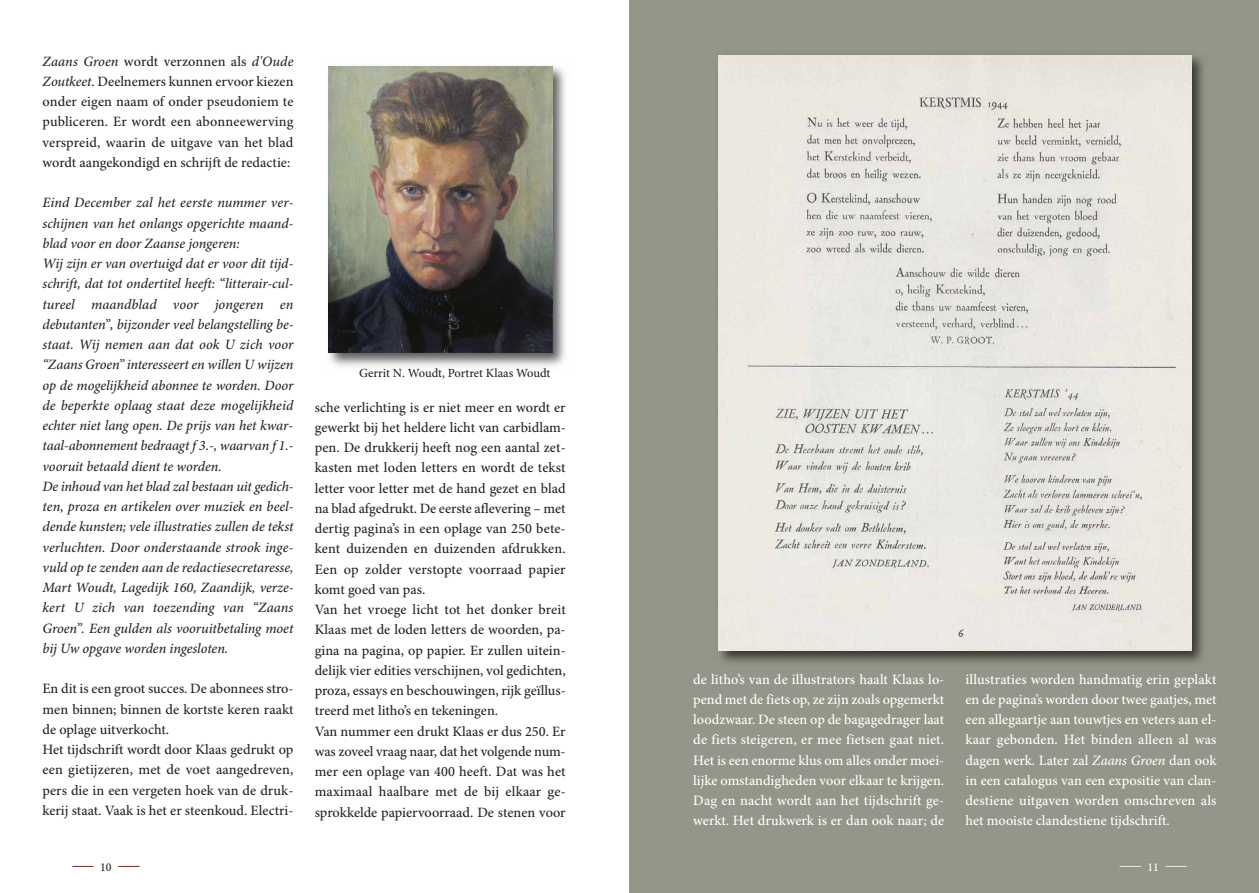
<style>
.page{position:relative;width:1259px;height:893px;background:#fff}
.page>*{position:absolute;margin:0;border:0;box-sizing:border-box;transform-origin:0 0}
.t1{font:500 14.25px/20.2px "Minion Pro";color:#272526;text-align:justify}
.t2{font:italic 500 14.25px/20.2px "Minion Pro";letter-spacing:-.005em;color:#272526;text-align:justify}
.t3{font:500 14.25px/20.2px "Minion Pro";color:#fff;text-align:justify}
.t4{font:500 12.45px "Minion Pro";color:#272526}
.t5{font:500 12px "Minion Pro";color:#fff}
.t6{font:500 12px "Minion Pro";color:#272526}
.s1{font-style:italic}
</style>
<div class="page">
<div style="left:629px;top:0;width:630px;height:893px;background:#959689"></div>
<svg style="left:1165px;top:866px;width:21px;height:1px"></svg>
<svg style="left:1119px;top:866px;width:21px;height:1px"></svg>
<svg style="left:118px;top:866px;width:21px;height:1px"></svg>
<svg style="left:72px;top:866px;width:22px;height:1px"></svg>
<img style="left:328px;top:66px;width:237px;height:301px">
<img style="left:328px;top:66px;width:224px;height:287px">
<img style="left:718px;top:55px;width:485px;height:608px">
<img style="left:718px;top:55px;width:473px;height:595px">
<p class="t1" style="left:43px;top:52px;width:252px"><span class="s1">Zaans Groen</span> wordt verzonnen als <span class="s1">d'Oude Zoutkeet</span>. Deelnemers kunnen ervoor kiezen onder eigen naam of onder pseudoniem te publiceren. Er wordt een abonneewerving verspreid, waarin de uitgave van het blad wordt aangekondigd en schrijft de redactie:</p>
<p class="t2" style="left:43px;top:194px;width:252px">Eind December zal het eerste nummer ver&shy;schijnen van het onlangs opgerichte maand&shy;blad voor en door Zaanse jongeren:</p>
<p class="t2" style="left:43px;top:255px;width:252px">Wij zijn er van overtuigd dat er voor dit tijd&shy;schrift, dat tot ondertitel heeft: “litterair-cul&shy;tureel maandblad voor jongeren en debutanten”, bijzonder veel belangstelling be&shy;staat. Wij nemen aan dat ook U zich voor “Zaans Groen” interesseert en willen U wijzen op de mogelijkheid abonnee te worden. Door de beperkte oplaag staat deze mogelijkheid echter niet lang open. De prijs van het kwar&shy;taal-abonnement bedraagt f 3.-, waarvan f 1.- vooruit betaald dient te worden.</p>
<p class="t2" style="left:43px;top:478px;width:252px">De inhoud van het blad zal bestaan uit gedich&shy;ten, proza en artikelen over muziek en beel&shy;dende kunsten; vele illustraties zullen de tekst verluchten. Door onderstaande strook inge&shy;vuld op te zenden aan de redactiesecretaresse, Mart Woudt, Lagedijk 160, Zaandijk, verze&shy;kert U zich van toezending van “Zaans Groen”. Een gulden als vooruitbetaling moet bij Uw opgave worden ingesloten.</p>
<p class="t1" style="left:43px;top:680px;width:252px">En dit is een groot succes. De abonnees stro&shy;men binnen; binnen de kortste keren raakt de oplage uitverkocht.</p>
<p class="t1" style="left:43px;top:741px;width:252px">Het tijdschrift wordt door Klaas gedrukt op een gietijzeren, met de voet aangedreven, pers die in een vergeten hoek van de druk&shy;kerij staat. Vaak is het er steenkoud. Electri-</p>
<p class="t6" style="left:100px;top:863px;width:13px">10</p>
<p class="t4" style="left:359px;top:368px;width:193px">Gerrit N. Woudt, Portret Klaas Woudt</p>
<p class="t1" style="left:315px;top:398px;width:252px">sche verlichting is er niet meer en wordt er gewerkt bij het heldere licht van carbidlam&shy;pen. De drukkerij heeft nog een aantal zet&shy;kasten met loden letters en wordt de tekst letter voor letter met de hand gezet en blad na blad afgedrukt. De eerste aflevering – met dertig pagina’s in een oplage van 250 bete&shy;kent duizenden en duizenden afdrukken.<br>Een op zolder verstopte voorraad papier komt goed van pas.</p>
<p class="t1" style="left:315px;top:601px;width:252px">Van het vroege licht tot het donker breit Klaas met de loden letters de woorden, pa&shy;gina na pagina, op papier. Er zullen uitein&shy;delijk vier edities verschijnen, vol gedichten, proza, essays en beschouwingen, rijk geïllus&shy;treerd met litho’s en tekeningen.</p>
<p class="t1" style="left:315px;top:722px;width:252px">Van nummer een drukt Klaas er dus 250. Er was zoveel vraag naar, dat het volgende num&shy;mer een oplage van 400 heeft. Dat was het maximaal haalbare met de bij elkaar ge&shy;sprokkelde papiervoorraad. De stenen voor</p>
<p class="t3" style="left:693px;top:670px;width:252px">de litho’s van de illustrators haalt Klaas lo&shy;pend met de fiets op, ze zijn zoals opgemerkt loodzwaar. De steen op de bagagedrager laat de fiets steigeren, er mee fietsen gaat niet.<br>Het is een enorme klus om alles onder moei&shy;lijke omstandigheden voor elkaar te krijgen.<br>Dag en nacht wordt aan het tijdschrift ge&shy;werkt. Het drukwerk is er dan ook naar; de</p>
<p class="t3" style="left:965px;top:670px;width:252px">illustraties worden handmatig erin geplakt en de pagina’s worden door twee gaatjes, met een allegaartje aan touwtjes en veters aan el&shy;kaar gebonden. Het binden alleen al was dagen werk. Later zal <span class="s1">Zaans Groen</span> dan ook in een catalogus van een expositie van clan&shy;destiene uitgaven worden omschreven als het mooiste clandestiene tijdschrift.</p>
<p class="t5" style="left:1147px;top:863px;width:13px">11</p>
</div>
